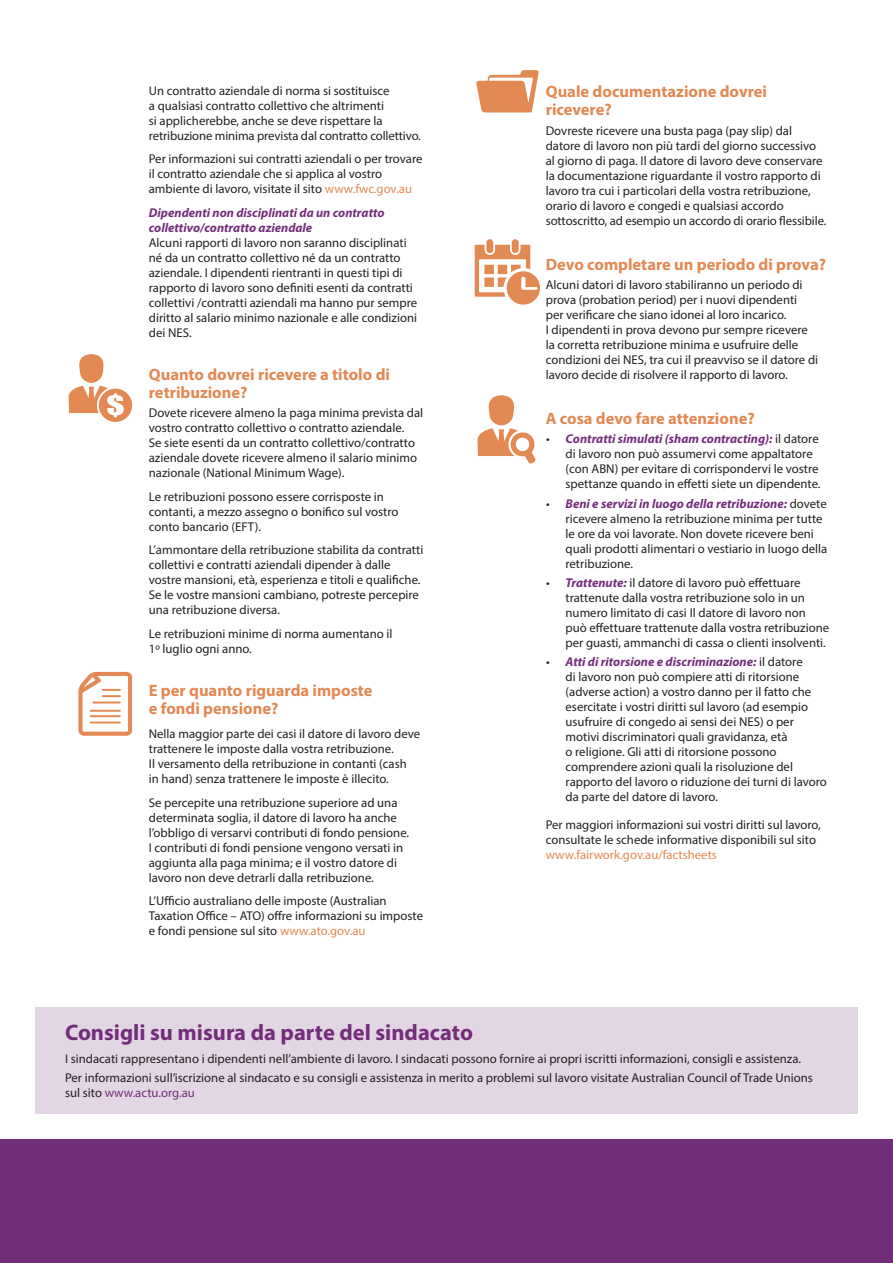
<style>
.page{position:relative;width:893px;height:1263px;background:#fff}
.page>*{position:absolute;margin:0;border:0;box-sizing:border-box;transform-origin:0 0}
.Body_Copy{font:700 22.5px "Myriad Pro";color:#732e7a}
.SUBHEADING_2014{font:700 16.5px/18px "Myriad Pro";color:#e28954}
.BODY_COPY_2014{font:700 16.5px/18px "Myriad Pro";color:#e28954}
.BODY_COPY_2014-2{font:12.75px/15px "Myriad Pro";color:#231f20}
.Checklist_Heading{font:12.75px "Myriad Pro";color:#231f20}
.SUBHEADING_2014-2{font:12.75px/15px "Myriad Pro";color:#231f20}
.SUB_SUB_HEADING_2014{font:italic 700 12.75px/15px "Myriad Pro";color:#732e7a}
.s1{color:#e28954}
.s2{font-weight:700;font-style:italic;color:#732e7a}
.s3{color:#732e7a}
</style>
<div class="page">
<div style="left:0;top:1140px;width:893px;height:123px;background:#732e7a"></div>
<svg style="left:78px;top:672px;width:54px;height:64px"></svg>
<svg style="left:68px;top:354px;width:64px;height:68px"></svg>
<svg style="left:476px;top:70px;width:63px;height:43px"></svg>
<svg style="left:475px;top:239px;width:65px;height:66px"></svg>
<svg style="left:477px;top:395px;width:59px;height:69px"></svg>
<div style="left:35px;top:1007px;width:822px;height:107px;background:#e3d6e4"></div>
<p class="BODY_COPY_2014-2" style="left:149px;top:83px;width:274px">Un contratto aziendale di norma si sostituisce<br>a qualsiasi contratto collettivo che altrimenti<br>si applicherebbe, anche se deve rispettare la retribuzione minima prevista dal contratto collettivo.</p>
<p class="BODY_COPY_2014-2" style="left:149px;top:151px;width:275px">Per informazioni sui contratti aziendali o per trovare il contratto aziendale che si applica al vostro ambiente di lavoro, visitate il sito <span class="s1">www.fwc.gov.au</span></p>
<p class="SUB_SUB_HEADING_2014" style="left:149px;top:204px;width:237px">Dipendenti non disciplinati da un contratto collettivo/contratto aziendale</p>
<p class="BODY_COPY_2014-2" style="left:149px;top:235px;width:270px">Alcuni rapporti di lavoro non saranno disciplinati né da un contratto collettivo né da un contratto aziendale. I dipendenti rientranti in questi tipi di rapporto di lavoro sono definiti esenti da contratti collettivi /contratti aziendali ma hanno pur sempre diritto al salario minimo nazionale e alle condizioni dei NES.</p>
<p class="SUBHEADING_2014" style="left:149px;top:365px;width:243px">Quanto dovrei ricevere a titolo di retribuzione?</p>
<p class="BODY_COPY_2014-2" style="left:149px;top:405px;width:276px">Dovete ricevere almeno la paga minima prevista dal vostro contratto collettivo o contratto aziendale.<br>Se siete esenti da un contratto collettivo/contratto aziendale dovete ricevere almeno il salario minimo nazionale (National Minimum Wage).</p>
<p class="BODY_COPY_2014-2" style="left:149px;top:489px;width:251px">Le retribuzioni possono essere corrisposte in contanti, a mezzo assegno o bonifico sul vostro conto bancario (EFT).</p>
<p class="BODY_COPY_2014-2" style="left:149px;top:542px;width:276px">L’ammontare della retribuzione stabilita da contratti collettivi e contratti aziendali dipender à dalle vostre mansioni, età, esperienza e titoli e qualifiche.<br>Se le vostre mansioni cambiano, potreste percepire una retribuzione diversa.</p>
<p class="BODY_COPY_2014-2" style="left:149px;top:626px;width:245px">Le retribuzioni minime di norma aumentano il<br>1º luglio ogni anno.</p>
<p class="BODY_COPY_2014" style="left:149px;top:681px;width:225px">E per quanto riguarda imposte e fondi pensione?</p>
<p class="BODY_COPY_2014-2" style="left:149px;top:726px;width:273px">Nella maggior parte dei casi il datore di lavoro deve trattenere le imposte dalla vostra retribuzione.<br>Il versamento della retribuzione in contanti (cash<br>in hand) senza trattenere le imposte è illecito.</p>
<p class="BODY_COPY_2014-2" style="left:149px;top:794px;width:262px">Se percepite una retribuzione superiore ad una determinata soglia, il datore di lavoro ha anche l’obbligo di versarvi contributi di fondo pensione.<br>I contributi di fondi pensione vengono versati in aggiunta alla paga minima; e il vostro datore di lavoro non deve detrarli dalla retribuzione.</p>
<p class="BODY_COPY_2014-2" style="left:149px;top:893px;width:276px">L’Ufficio australiano delle imposte (Australian<br>Taxation Office – ATO) offre informazioni su imposte e fondi pensione sul sito <span class="s1">www.ato.gov.au</span></p>
<p class="SUBHEADING_2014" style="left:546px;top:82px;width:223px">Quale documentazione dovrei ricevere?</p>
<p class="BODY_COPY_2014-2" style="left:546px;top:123px;width:282px">Dovreste ricevere una busta paga (pay slip) dal datore di lavoro non più tardi del giorno successivo al giorno di paga. Il datore di lavoro deve conservare la documentazione riguardante il vostro rapporto di lavoro tra cui i particolari della vostra retribuzione, orario di lavoro e congedi e qualsiasi accordo sottoscritto, ad esempio un accordo di orario flessibile.</p>
<p class="SUBHEADING_2014" style="left:546px;top:255px;width:282px">Devo completare un periodo di prova?</p>
<p class="BODY_COPY_2014-2" style="left:546px;top:277px;width:274px">Alcuni datori di lavoro stabiliranno un periodo di prova (probation period) per i nuovi dipendenti per verificare che siano idonei al loro incarico.<br>I dipendenti in prova devono pur sempre ricevere la corretta retribuzione minima e usufruire delle condizioni dei NES, tra cui il preavviso se il datore di lavoro decide di risolvere il rapporto di lavoro.</p>
<p class="SUBHEADING_2014" style="left:546px;top:409px;width:210px">A cosa devo fare attenzione?</p>
<p class="BODY_COPY_2014-2" style="left:566px;top:431px;width:257px;text-indent:-19px">• <span class="s2">Contratti simulati (sham contracting):</span> il datore di lavoro non può assumervi come appaltatore (con ABN) per evitare di corrispondervi le vostre spettanze quando in effetti siete un dipendente.</p>
<p class="BODY_COPY_2014-2" style="left:566px;top:495px;width:263px;text-indent:-19px">• <span class="s2">Beni e servizi in luogo della retribuzione:</span> dovete ricevere almeno la retribuzione minima per tutte le ore da voi lavorate. Non dovete ricevere beni quali prodotti alimentari o vestiario in luogo della retribuzione.</p>
<p class="BODY_COPY_2014-2" style="left:566px;top:575px;width:265px;text-indent:-19px">• <span class="s2">Trattenute:</span> il datore di lavoro può effettuare trattenute dalla vostra retribuzione solo in un numero limitato di casi Il datore di lavoro non può effettuare trattenute dalla vostra retribuzione per guasti, ammanchi di cassa o clienti insolventi.</p>
<p class="BODY_COPY_2014-2" style="left:566px;top:654px;width:263px;text-indent:-19px">• <span class="s2">Atti di ritorsione e discriminazione:</span> il datore<br>di lavoro non può compiere atti di ritorsione (adverse action) a vostro danno per il fatto che esercitate i vostri diritti sul lavoro (ad esempio usufruire di congedo ai sensi dei NES) o per motivi discriminatori quali gravidanza, età<br>o religione. Gli atti di ritorsione possono comprendere azioni quali la risoluzione del rapporto del lavoro o riduzione dei turni di lavoro da parte del datore di lavoro.</p>
<p class="SUBHEADING_2014-2" style="left:546px;top:817px;width:277px">Per maggiori informazioni sui vostri diritti sul lavoro, consultate le schede informative disponibili sul sito <span class="s1">www.fairwork.gov.au/factsheets</span></p>
<p class="Body_Copy" style="left:65px;top:1017px;width:409px">Consigli su misura da parte del sindacato</p>
<p class="Checklist_Heading" style="left:65px;top:1051px;width:738px">I sindacati rappresentano i dipendenti nell’ambiente di lavoro. I sindacati possono fornire ai propri iscritti informazioni, consigli e assistenza.</p>
<p class="BODY_COPY_2014-2" style="left:65px;top:1070px;width:749px">Per informazioni sull’iscrizione al sindacato e su consigli e assistenza in merito a problemi sul lavoro visitate Australian Council of Trade Unions sul sito <span class="s3">www.actu.org.au</span></p>
</div>
